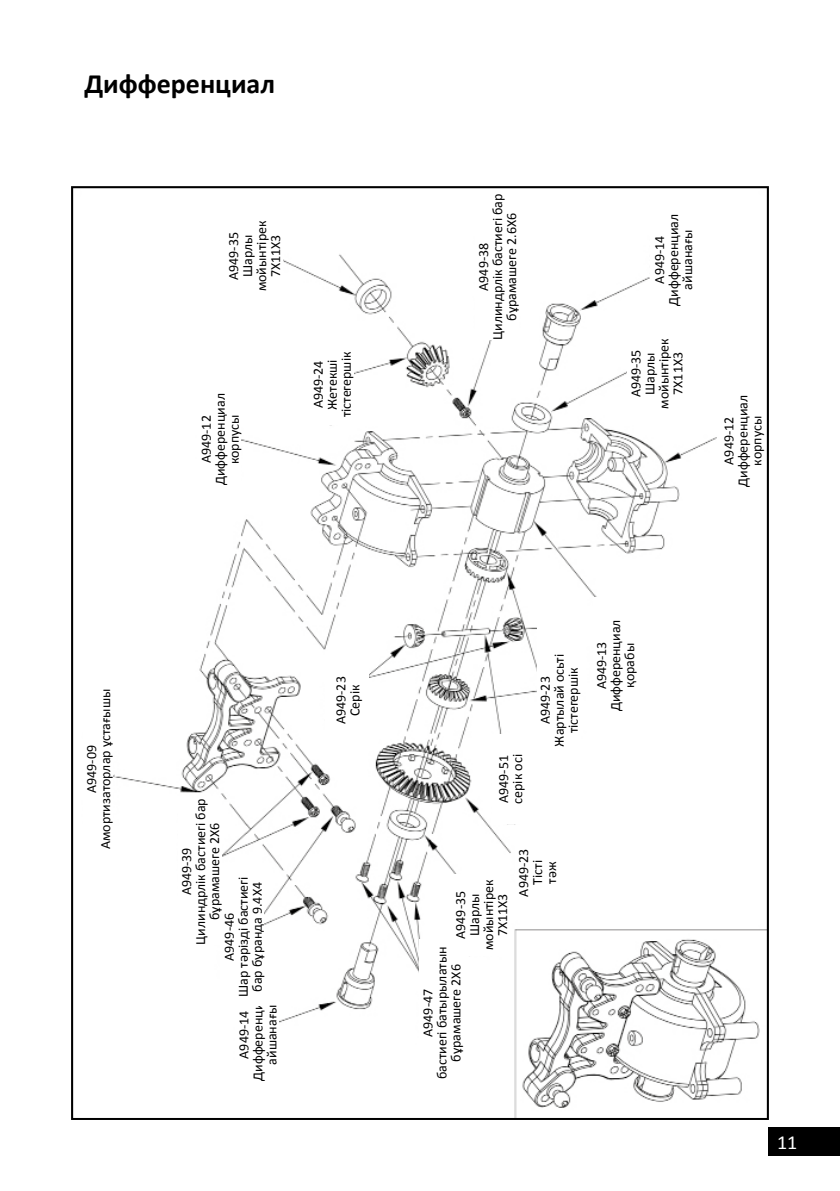
<style>
.page{position:relative;width:840px;height:1191px;background:#fff}
.page>*{position:absolute;margin:0;border:0;box-sizing:border-box;transform-origin:0 0}
.t1{font:700 28px "Calibri";color:#000}
.t2{font:20px "Calibri";color:#fff}
.t3{font:14px/14px "Calibri";color:#000;text-align:center}
</style>
<div class="page">
<div style="left:767px;top:1126px;width:72px;height:29px;background:#000"></div>
<img style="left:113px;top:254px;width:652px;height:863px">
<div style="left:198px;top:370px;width:43px;height:138px;background:#fff"></div>
<div style="left:719px;top:372px;width:45px;height:137px;background:#fff"></div>
<div style="left:650px;top:194px;width:45px;height:131px;background:#fff"></div>
<div style="left:235px;top:965px;width:43px;height:138px;background:#fff"></div>
<div style="left:325px;top:659px;width:43px;height:82px;background:#fff"></div>
<div style="left:593px;top:596px;width:43px;height:138px;background:#fff"></div>
<div style="left:536px;top:625px;width:44px;height:150px;background:#fff"></div>
<div style="left:515px;top:831px;width:43px;height:82px;background:#fff"></div>
<div style="left:310px;top:343px;width:43px;height:82px;background:#fff"></div>
<div style="left:225px;top:215px;width:58px;height:82px;background:#fff"></div>
<div style="left:627px;top:332px;width:57px;height:82px;background:#fff"></div>
<div style="left:451px;top:874px;width:58px;height:81px;background:#fff"></div>
<div style="left:221px;top:868px;width:43px;height:137px;background:#fff"></div>
<div style="left:178px;top:798px;width:43px;height:146px;background:#fff"></div>
<div style="left:475px;top:194px;width:43px;height:146px;background:#fff"></div>
<div style="left:419px;top:939px;width:43px;height:147px;background:#fff"></div>
<div style="left:491px;top:734px;width:36px;height:89px;background:#fff"></div>
<h1 class="t1" style="left:84px;top:64px;width:192px">Дифференциал</h1>
<p class="t3" style="left:476px;top:340px;width:148px;rotate:-90deg">A949-38<br>Цилиндрлік бастиегі бар бұрамашеге 2.6X6</p>
<p class="t3" style="left:651px;top:305px;width:93px;rotate:-90deg">A949-14<br>Дифференциал айшанағы</p>
<p class="t3" style="left:226px;top:291px;width:72px;rotate:-90deg">A949-35<br>Шарлы мойынтірек<br>7X11X3</p>
<p class="t3" style="left:628px;top:409px;width:72px;rotate:-90deg">A949-35<br>Шарлы мойынтірек<br>7X11X3</p>
<p class="t3" style="left:310px;top:417px;width:67px;rotate:-90deg">A949-24<br>Жетекші тістегершік</p>
<p class="t3" style="left:198px;top:485px;width:93px;rotate:-90deg">A949-12<br>Дифференциал корпусы</p>
<p class="t3" style="left:721px;top:486px;width:93px;rotate:-90deg">A949-12<br>Дифференциал корпусы</p>
<p class="t3" style="left:84px;top:849px;width:162px;rotate:-90deg">A949-09<br>Амортизаторлар ұстағышы</p>
<p class="t3" style="left:179px;top:944px;width:148px;rotate:-90deg">A949-39<br>Цилиндрлік бастиегі бар бұрамашеге 2X6</p>
<p class="t3" style="left:221px;top:997px;width:122px;rotate:-90deg">A949-46<br>Шар тәрізді бастиегі бар бұранда 9.4X4</p>
<p class="t3" style="left:236px;top:1080px;width:93px;rotate:-90deg">A949-14<br>Дифференциал айшанағы</p>
<p class="t3" style="left:333px;top:724px;width:49px;rotate:-90deg">A949-23<br>Серік</p>
<p class="t3" style="left:495px;top:804px;width:51px;text-align:left;rotate:-90deg">A949-51 серік осі</p>
<p class="t3" style="left:537px;top:746px;width:94px;rotate:-90deg">A949-23<br>Жартылай осьті тістегершік</p>
<p class="t3" style="left:593px;top:711px;width:93px;rotate:-90deg">A949-13<br>Дифференциал қорабы</p>
<p class="t3" style="left:453px;top:950px;width:72px;rotate:-90deg">A949-35<br>Шарлы мойынтірек<br>7X11X3</p>
<p class="t3" style="left:420px;top:1079px;width:134px;rotate:-90deg">A949-47<br>бастиегі батырылатын бұрамашеге 2X6</p>
<p class="t3" style="left:516px;top:896px;width:49px;rotate:-90deg">A949-23<br>Тісті тәж</p>
<h2 class="t2" style="left:776px;top:1128px;width:22px">11</h2>
</div>
